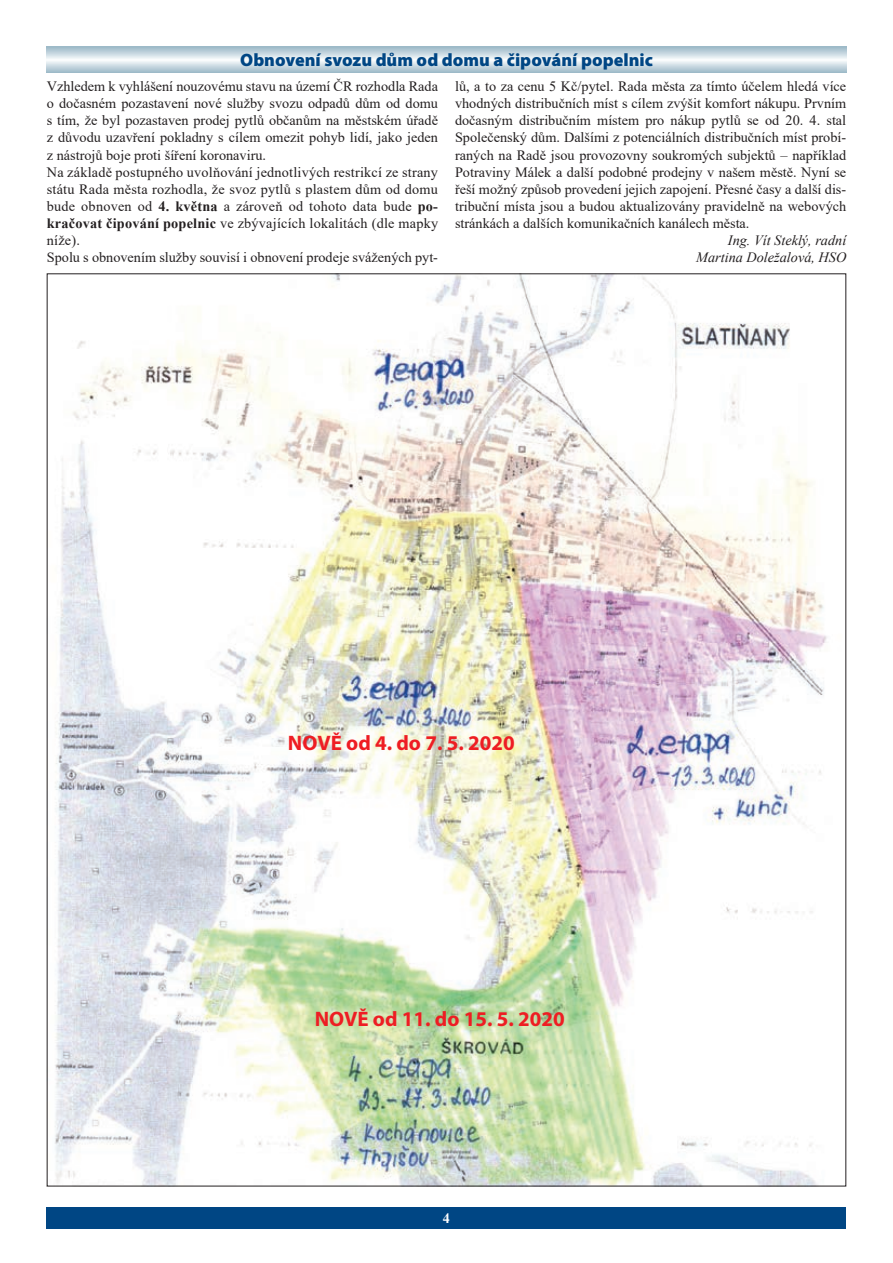
<style>
.page{position:relative;width:893px;height:1263px;background:#fff}
.page>*{position:absolute;margin:0;border:0;box-sizing:border-box;transform-origin:0 0}
.t1{font:700 21px "Myriad Pro";color:#ee1d23}
.t2{font:900 18px "Myriad Pro";color:#004684}
.t3{font:14.25px/17.1px "Times New Roman";color:#231f20}
.t4{font:italic 14.25px/17.1px "Times New Roman";color:#231f20;text-align:right}
.t5{font:700 14.25px "Times New Roman";color:#fff}
.s1{font-weight:700}
</style>
<div class="page">
<div style="left:47px;top:1208px;width:799px;height:21px;background:#004684"></div>
<img style="left:55px;top:275px;width:772px;height:909px">
<svg style="left:47px;top:47px;width:799px;height:25px"></svg>
<p class="t2" style="left:240px;top:48px;width:414px">Obnovení svozu dům od domu a čipování popelnic</p>
<p class="t3" style="left:47px;top:77px;width:393px">Vzhledem k vyhlášení nouzovému stavu na území ČR rozhodla Rada o dočasném pozastavení nové služby svozu odpadů dům od domu s tím, že byl pozastaven prodej pytlů občanům na městském úřadě z důvodu uzavření pokladny s cílem omezit pohyb lidí, jako jeden z nástrojů boje proti šíření koronaviru.<br>Na základě postupného uvolňování jednotlivých restrikcí ze strany státu Rada města rozhodla, že svoz pytlů s plastem dům od domu bude obnoven od <span class="s1">4. května</span> a zároveň od tohoto data bude <span class="s1">po&shy;kračovat čipování popelnic</span> ve zbývajících lokalitách (dle mapky níže).<br>Spolu s obnovením služby souvisí i obnovení prodeje svážených pyt-</p>
<p class="t3" style="left:455px;top:77px;width:393px;text-align:justify">lů, a to za cenu 5 Kč/pytel. Rada města za tímto účelem hledá více vhodných distribučních míst s cílem zvýšit komfort nákupu. Prvním dočasným distribučním místem pro nákup pytlů se od 20. 4. stal Společenský dům. Dalšími z potenciálních distribučních míst probí&shy;raných na Radě jsou provozovny soukromých subjektů – například Potraviny Málek a další podobné prodejny v našem městě. Nyní se řeší možný způsob provedení jejich zapojení. Přesné časy a další dis&shy;tribuční místa jsou a budou aktualizovány pravidelně na webových stránkách a dalších komunikačních kanálech města.</p>
<p class="t4" style="left:696px;top:231px;width:152px">Ing. Vít Steklý, radní<br>Martina Doležalová, HSO</p>
<h1 class="t1" style="left:288px;top:729px;width:228px">NOVĚ od 4. do 7. 5. 2020</h1>
<h1 class="t1" style="left:315px;top:1005px;width:252px">NOVĚ od 11. do 15. 5. 2020</h1>
<p class="t5" style="left:443px;top:1208px;width:9px">4</p>
</div>
